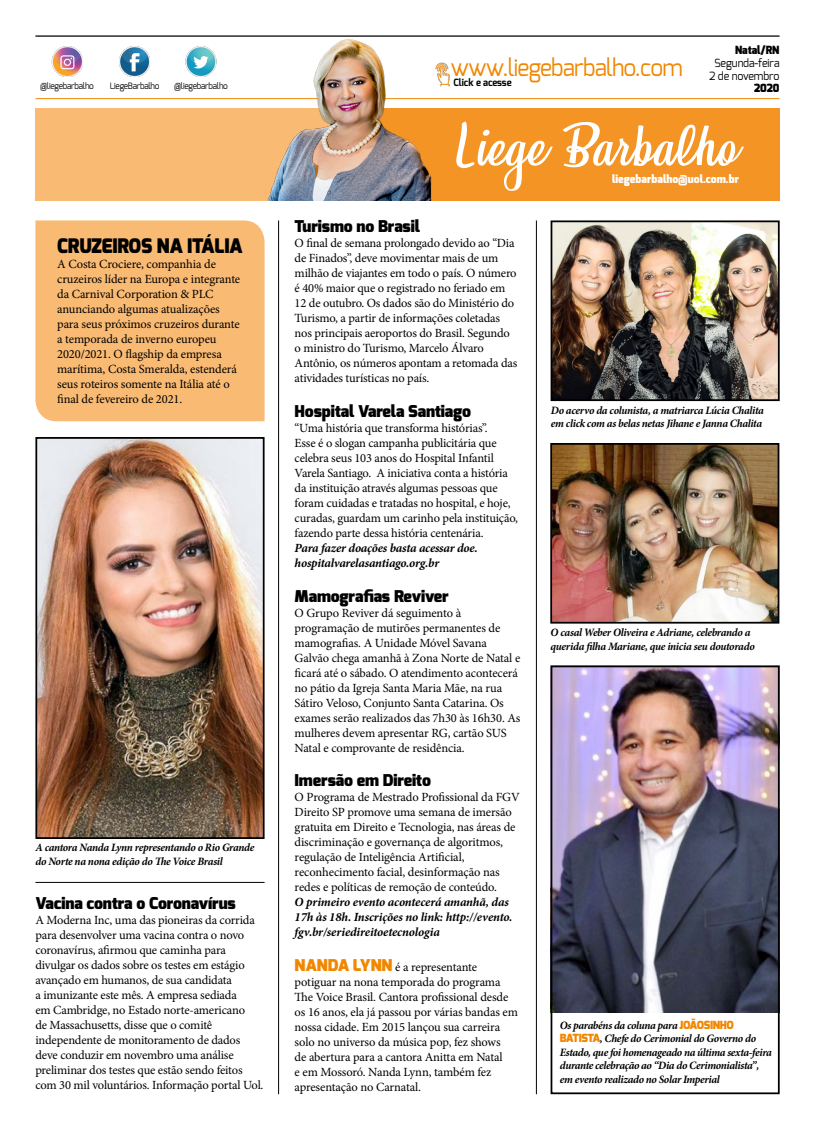
<style>
.page{position:relative;width:815px;height:1124px;background:#fff}
.page>*{position:absolute;margin:0;border:0;box-sizing:border-box;transform-origin:0 0}
.t1{font:51.25px "Honeymoon Personal Use";color:#fff}
.t2{font:23.88px "Exo";letter-spacing:-.03em;color:#f18700;scale:.95 1}
.t3{font:900 20px "Exo";letter-spacing:-.01em;color:#000;scale:.95 1}
.t4{font:900 16.25px "Exo";letter-spacing:-.01em;color:#000}
.t5{font:12.5px/15px "Minion Pro";letter-spacing:-.015em;color:#000}
.t6{font:italic 700 12.5px/15px "Minion Pro";letter-spacing:-.015em;color:#000}
.t7{font:italic 700 11.25px/13.5px "Minion Pro";letter-spacing:-.03em;color:#000}
.t8{font:11.25px/12.5px "Exo";letter-spacing:-.01em;color:#000;text-align:center;scale:.95 1}
.t9{font:900 11.25px "Exo";color:#fff;scale:.95 1}
.t10{font:900 11.25px "Exo";letter-spacing:-.01em;color:#000;scale:.95 1}
.t11{font:700 10px "Exo";letter-spacing:-.01em;color:#000;scale:.95 1}
.t12{font:8.75px "Exo";letter-spacing:-.03em;color:#000;scale:.95 1}
.s1{font-family:"Exo";font-weight:900;font-size:16.25px;color:#f18700}
.s2{font-family:"Exo";font-weight:900;font-style:normal;color:#f18700}
</style>
<div class="page">
<hr style="left:35px;top:35px;width:745px;height:2px;background:#000">
<hr style="left:35px;top:98px;width:745px;height:1px;background:#f18700">
<img style="left:52px;top:47px;width:30px;height:30px">
<img style="left:119px;top:47px;width:31px;height:30px">
<img style="left:186px;top:47px;width:30px;height:30px">
<div style="left:35px;top:108px;width:745px;height:93px;background:#f9ba73"></div>
<div style="left:331px;top:108px;width:449px;height:93px;background:#f49425"></div>
<img style="left:242px;top:35px;width:235px;height:166px">
<div style="left:35px;top:220px;width:230px;height:201px;background:#f9ba73"></div>
<hr style="left:35px;top:881px;width:230px;height:1px;background:#000">
<hr style="left:278px;top:220px;width:1px;height:873px;background:#000">
<hr style="left:536px;top:220px;width:1px;height:873px;background:#000">
<img style="left:38px;top:440px;width:224px;height:395px">
<div style="left:35px;top:437px;width:230px;height:401px;border:2px solid #000"></div>
<img style="left:553px;top:446px;width:223px;height:174px">
<div style="left:550px;top:443px;width:229px;height:180px;border:2px solid #000"></div>
<img style="left:554px;top:223px;width:223px;height:175px">
<div style="left:551px;top:220px;width:229px;height:181px;border:2px solid #000"></div>
<img style="left:429px;top:61px;width:27px;height:26px">
<img style="left:554px;top:668px;width:223px;height:344px">
<div style="left:551px;top:665px;width:229px;height:428px;border:2px solid #000"></div>
<p class="t12" style="left:40px;top:80px;width:58px">@liegebarbalho</p>
<p class="t12" style="left:110px;top:80px;width:54px">LiegeBarbalho</p>
<p class="t12" style="left:174px;top:80px;width:58px">@liegebarbalho</p>
<h3 class="t3" style="left:57px;top:233px;width:197px">CRUZEIROS NA ITÁLIA</h3>
<p class="t5" style="left:57px;top:257px;width:185px">A Costa Crociere, companhia de cruzeiros líder na Europa e integrante da Carnival Corporation &amp; PLC anunciando algumas atualizações para seus próximos cruzeiros durante a temporada de inverno europeu 2020/2021. O flagship da empresa marítima, Costa Smeralda, estenderá seus roteiros somente na Itália até o final de fevereiro de 2021.</p>
<p class="t7" style="left:35px;top:840px;width:221px">A cantora Nanda Lynn representando o Rio Grande do Norte na nona edição do The Voice Brasil</p>
<h3 class="t4" style="left:35px;top:892px;width:202px">Vacina contra o Coronavírus</h3>
<p class="t5" style="left:35px;top:912px;width:229px">A Moderna Inc, uma das pioneiras da corrida para desenvolver uma vacina contra o novo coronavírus, afirmou que caminha para divulgar os dados sobre os testes em estágio avançado em humanos, de sua candidata<br>a imunizante este mês. A empresa sediada<br>em Cambridge, no Estado norte-americano<br>de Massachusetts, disse que o comitê independente de monitoramento de dados deve conduzir em novembro uma análise preliminar dos testes que estão sendo feitos com 30 mil voluntários. Informação portal Uol.</p>
<p class="t10" style="left:735px;top:43px;width:48px">Natal/RN</p>
<p class="t8" style="left:709px;top:57px;width:76px">Segunda-feira<br>2 de novembro</p>
<p class="t10" style="left:754px;top:81px;width:28px">2020</p>
<h2 class="t2" style="left:451px;top:52px;width:246px">www.liegebarbalho.com</h2>
<p class="t11" style="left:454px;top:76px;width:63px">Click e acesse</p>
<h1 class="t1" style="left:458px;top:117px;width:281px">Liege Barbalho</h1>
<p class="t9" style="left:612px;top:171px;width:135px">liegebarbalho@uol.com.br</p>
<h3 class="t4" style="left:295px;top:216px;width:127px">Turismo no Brasil</h3>
<p class="t5" style="left:295px;top:236px;width:224px">O final de semana prolongado devido ao “Dia de Finados”, deve movimentar mais de um milhão de viajantes em todo o país. O número é 40% maior que o registrado no feriado em 12 de outubro. Os dados são do Ministério do Turismo, a partir de informações coletadas nos principais aeroportos do Brasil. Segundo o ministro do Turismo, Marcelo Álvaro Antônio, os números apontam a retomada das atividades turísticas no país.</p>
<h3 class="t4" style="left:295px;top:400px;width:178px">Hospital Varela Santiago</h3>
<p class="t5" style="left:295px;top:420px;width:225px">“Uma história que transforma histórias”.<br>Esse é o slogan campanha publicitária que celebra seus 103 anos do Hospital Infantil Varela Santiago. A iniciativa conta a história da instituição através algumas pessoas que foram cuidadas e tratadas no hospital, e hoje, curadas, guardam um carinho pela instituição, fazendo parte dessa história centenária.</p>
<p class="t6" style="left:295px;top:540px;width:185px">Para fazer doações basta acessar doe. hospitalvarelasantiago.org.br</p>
<h3 class="t4" style="left:295px;top:585px;width:156px">Mamografias Reviver</h3>
<p class="t5" style="left:295px;top:605px;width:227px">O Grupo Reviver dá seguimento à programação de mutirões permanentes de mamografias. A Unidade Móvel Savana Galvão chega amanhã à Zona Norte de Natal e ficará até o sábado. O atendimento acontecerá no pátio da Igreja Santa Maria Mãe, na rua Sátiro Veloso, Conjunto Santa Catarina. Os exames serão realizados das 7h30 às 16h30. As mulheres devem apresentar RG, cartão SUS Natal e comprovante de residência.</p>
<h3 class="t4" style="left:295px;top:769px;width:138px">Imersão em Direito</h3>
<p class="t5" style="left:295px;top:789px;width:227px">O Programa de Mestrado Profissional da FGV Direito SP promove uma semana de imersão gratuita em Direito e Tecnologia, nas áreas de discriminação e governança de algoritmos, regulação de Inteligência Artificial, reconhecimento facial, desinformação nas redes e políticas de remoção de conteúdo.</p>
<p class="t6" style="left:295px;top:894px;width:219px">O primeiro evento acontecerá amanhã, das<br>17h às 18h. Inscrições no link: http://evento. fgv.br/seriedireitoetecnologia</p>
<p class="t5" style="left:295px;top:959px;width:225px"><span class="s1">NANDA LYNN</span> é a representante potiguar na nona temporada do programa The Voice Brasil. Cantora profissional desde os 16 anos, ela já passou por várias bandas em nossa cidade. Em 2015 lançou sua carreira solo no universo da música pop, fez shows<br>de abertura para a cantora Anitta em Natal<br>e em Mossoró. Nanda Lynn, também fez apresentação no Carnatal.</p>
<p class="t7" style="left:551px;top:403px;width:215px">Do acervo da colunista, a matriarca Lúcia Chalita em click com as belas netas Jihane e Janna Chalita</p>
<p class="t7" style="left:551px;top:625px;width:206px">O casal Weber Oliveira e Adriane, celebrando a querida filha Mariane, que inicia seu doutorado</p>
<p class="t7" style="left:560px;top:1017px;width:214px">Os parabéns da coluna para <span class="s2">JOÃOSINHO BATISTA</span>, Chefe do Cerimonial do Governo do Estado, que foi homenageado na última sexta-feira durante celebração ao “Dia do Cerimonialista”, em evento realizado no Solar Imperial</p>
</div>
